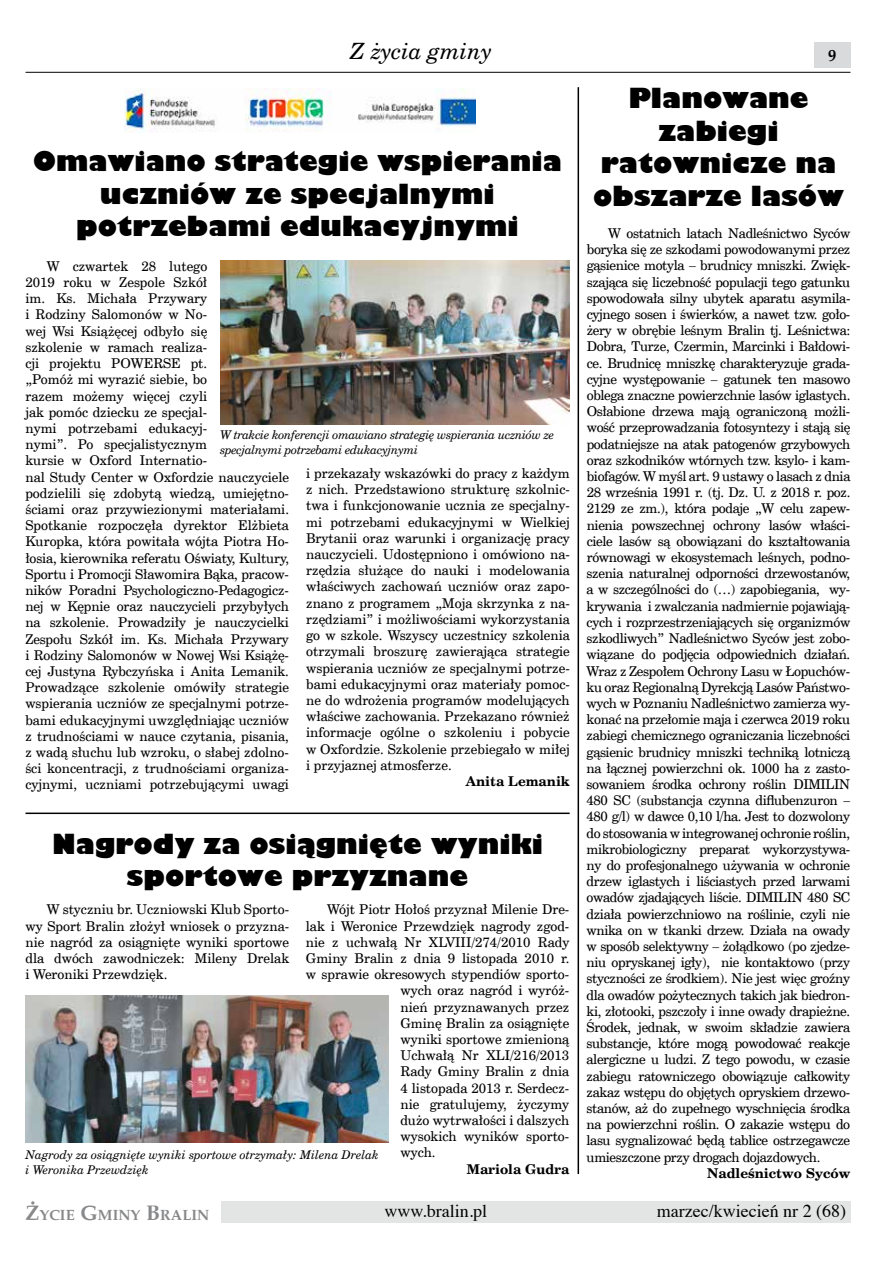
<style>
.page{position:relative;width:893px;height:1263px;background:#fff}
.page>*{position:absolute;margin:0;border:0;box-sizing:border-box;transform-origin:0 0}
.t1{font:800 27px/32.4px "Gilbert";color:#000;text-align:center}
.t2{font:italic 22.5px "Cent Schbook EU";color:#000}
.t3{font:18px "Times";color:#000}
.t4{font:700 16.5px "Palm Springs";color:#000}
.t5{font:700 14.7px "Palm Springs";color:#87888a}
.t6{font:13.5px/16.2px "Cent Schbook EU";color:#000;text-align:justify}
.t7{font:700 13.5px "Cent Schbook EU";color:#000}
.t8{font:italic 12px/14.4px "Cent Schbook EU";letter-spacing:-.02em;color:#000}
.t9{font:italic 12px/14.4px "Cent Schbook EU";color:#000}
.s1{font-size:21px}
</style>
<div class="page">
<div style="left:221px;top:1201px;width:629px;height:21px;background:#e3e4e4"></div>
<div style="left:814px;top:43px;width:36px;height:25px;background:#d9dadb"></div>
<hr style="left:26px;top:72px;width:824px;height:1px;background:#000">
<img style="left:220px;top:261px;width:350px;height:163px">
<img style="left:26px;top:995px;width:362px;height:148px">
<hr style="left:26px;top:812px;width:544px;height:2px;background:#000">
<img style="left:124px;top:88px;width:352px;height:45px">
<hr style="left:578px;top:87px;width:1px;height:1087px;background:#000">
<h2 class="t2" style="left:350px;top:37px;width:143px">Z życia gminy</h2>
<p class="t4" style="left:828px;top:46px;width:10px">9</p>
<h1 class="t1" style="left:33px;top:145px;width:530px">Omawiano strategie wspierania uczniów ze specjalnymi potrzebami edukacyjnymi</h1>
<p class="t6" style="left:25px;top:258px;width:265px;text-align:left;text-indent:21px">W czwartek 28 lutego<br>2019 roku w Zespole Szkół<br>im. Ks. Michała Przywary<br>i Rodziny Salomonów w No-<br>wej Wsi Książęcej odbyło się<br>szkolenie w ramach realiza-<br>cji projektu POWERSE pt.<br>„Pomóż mi wyrazić siebie, bo<br>razem możemy więcej czyli<br>jak pomóc dziecku ze specjal-<br>nymi potrzebami edukacyj-<br>nymi”. Po specjalistycznym<br>kursie w Oxford Internatio-<br>nal Study Center w Oxfordzie nauczyciele podzielili się zdobytą wiedzą, umiejętno&shy;ściami oraz przywiezionymi materiałami.<br>Spotkanie rozpoczęła dyrektor Elżbieta Kuropka, która powitała wójta Piotra Ho&shy;łosia, kierownika referatu Oświaty, Kultury, Sportu i Promocji Sławomira Bąka, pracow&shy;ników Poradni Psychologiczno-Pedagogicz&shy;nej w Kępnie oraz nauczycieli przybyłych na szkolenie. Prowadziły je nauczycielki Zespołu Szkół im. Ks. Michała Przywary i Rodziny Salomonów w Nowej Wsi Książę&shy;cej Justyna Rybczyńska i Anita Lemanik.<br>Prowadzące szkolenie omówiły strategie wspierania uczniów ze specjalnymi potrze&shy;bami edukacyjnymi uwzględniając uczniów z trudnościami w nauce czytania, pisania, z wadą słuchu lub wzroku, o słabej zdolno&shy;ści koncentracji, z trudnościami organiza&shy;cyjnymi, uczniami potrzebującymi uwagi</p>
<p class="t8" style="left:220px;top:428px;width:335px">W trakcie konferencji omawiano strategię wspierania uczniów ze specjalnymi potrzebami edukacyjnymi</p>
<p class="t6" style="left:306px;top:466px;width:265px">i przekazały wskazówki do pracy z każdym z nich. Przedstawiono strukturę szkolnic&shy;twa i funkcjonowanie ucznia ze specjalny&shy;mi potrzebami edukacyjnymi w Wielkiej Brytanii oraz warunki i organizację pracy nauczycieli. Udostępniono i omówiono na&shy;rzędzia służące do nauki i modelowania właściwych zachowań uczniów oraz zapo&shy;znano z programem „Moja skrzynka z na&shy;rzędziami” i możliwościami wykorzystania go w szkole. Wszyscy uczestnicy szkolenia otrzymali broszurę zawierająca strategie wspierania uczniów ze specjalnymi potrze&shy;bami edukacyjnymi oraz materiały pomoc&shy;ne do wdrożenia programów modelujących właściwe zachowania. Przekazano również informacje ogólne o szkoleniu i pobycie w Oxfordzie. Szkolenie przebiegało w miłej i przyjaznej atmosferze.</p>
<p class="t7" style="left:466px;top:772px;width:105px">Anita Lemanik</p>
<h1 class="t1" style="left:52px;top:828px;width:493px">Nagrody za osiągnięte wyniki sportowe przyznane</h1>
<p class="t6" style="left:26px;top:902px;width:265px;text-indent:21px">W styczniu br. Uczniowski Klub Sporto&shy;wy Sport Bralin złożył wniosek o przyzna&shy;nie nagród za osiągnięte wyniki sportowe dla dwóch zawodniczek: Mileny Drelak i Weroniki Przewdzięk.</p>
<p class="t6" style="left:327px;top:902px;width:244px">Wójt Piotr Hołoś przyznał Milenie Dre-</p>
<p class="t6" style="left:306px;top:918px;width:265px">lak i Weronice Przewdzięk nagrody zgod-</p>
<p class="t6" style="left:306px;top:934px;width:265px">nie z uchwałą Nr XLVIII/274/2010 Rady</p>
<p class="t6" style="left:306px;top:950px;width:265px">Gminy Bralin z dnia 9 listopada 2010 r.</p>
<p class="t6" style="left:306px;top:967px;width:265px">w sprawie okresowych stypendiów sporto-</p>
<p class="t6" style="left:400px;top:983px;width:170px">wych oraz nagród i wyróż-</p>
<p class="t6" style="left:400px;top:999px;width:170px">nień przyznawanych przez</p>
<p class="t6" style="left:400px;top:1015px;width:170px">Gminę Bralin za osiągnięte</p>
<p class="t6" style="left:400px;top:1031px;width:170px">wyniki sportowe zmienioną</p>
<p class="t6" style="left:400px;top:1048px;width:170px">Uchwałą Nr XLI/216/2013</p>
<p class="t6" style="left:400px;top:1064px;width:170px">Rady Gminy Bralin z dnia</p>
<p class="t6" style="left:400px;top:1080px;width:170px">4 listopada 2013 r. Serdecz-</p>
<p class="t6" style="left:400px;top:1096px;width:170px">nie gratulujemy, życzymy</p>
<p class="t6" style="left:400px;top:1112px;width:170px">dużo wytrwałości i dalszych</p>
<p class="t6" style="left:400px;top:1129px;width:170px">wysokich wyników sporto-</p>
<p class="t6" style="left:400px;top:1145px;width:37px">wych.</p>
<p class="t7" style="left:467px;top:1160px;width:104px">Mariola Gudra</p>
<p class="t9" style="left:26px;top:1148px;width:355px">Nagrody za osiągnięte wyniki sportowe otrzymały: Milena Drelak i Weronika Przewdzięk</p>
<h1 class="t1" style="left:593px;top:82px;width:252px">Planowane zabiegi ratownicze na obszarze lasów</h1>
<p class="t6" style="left:586px;top:226px;width:265px;text-indent:22px">W ostatnich latach Nadleśnictwo Syców boryka się ze szkodami powodowanymi przez gąsienice motyla – brudnicy mniszki. Zwięk&shy;szająca się liczebność populacji tego gatunku spowodowała silny ubytek aparatu asymila&shy;cyjnego sosen i świerków, a nawet tzw. goło&shy;żery w obrębie leśnym Bralin tj. Leśnictwa:<br>Dobra, Turze, Czermin, Marcinki i Bałdowi&shy;ce. Brudnicę mniszkę charakteryzuje grada&shy;cyjne występowanie – gatunek ten masowo oblega znaczne powierzchnie lasów iglastych.<br>Osłabione drzewa mają ograniczoną możli&shy;wość przeprowadzania fotosyntezy i stają się podatniejsze na atak patogenów grzybowych oraz szkodników wtórnych tzw. ksylo- i kam&shy;biofagów. W myśl art. 9 ustawy o lasach z dnia 28 września 1991 r. (tj. Dz. U. z 2018 r. poz.<br>2129 ze zm.), która podaje „W celu zapew&shy;nienia powszechnej ochrony lasów właści&shy;ciele lasów są obowiązani do kształtowania równowagi w ekosystemach leśnych, podno&shy;szenia naturalnej odporności drzewostanów, a w szczególności do (…) zapobiegania, wy&shy;krywania i zwalczania nadmiernie pojawiają&shy;cych i rozprzestrzeniających się organizmów szkodliwych” Nadleśnictwo Syców jest zobo&shy;wiązane do podjęcia odpowiednich działań.<br>Wraz z Zespołem Ochrony Lasu w Łopuchów&shy;ku oraz Regionalną Dyrekcją Lasów Państwo&shy;wych w Poznaniu Nadleśnictwo zamierza wy&shy;konać na przełomie maja i czerwca 2019 roku zabiegi chemicznego ograniczania liczebności gąsienic brudnicy mniszki techniką lotniczą na łącznej powierzchni ok. 1000 ha z zasto&shy;sowaniem środka ochrony roślin DIMILIN 480 SC (substancja czynna diflubenzuron – 480 g/l) w dawce 0,10 l/ha. Jest to dozwolony do stosowania w integrowanej ochronie roślin, mikrobiologiczny preparat wykorzystywa&shy;ny do profesjonalnego używania w ochronie drzew iglastych i liściastych przed larwami owadów zjadających liście. DIMILIN 480 SC działa powierzchniowo na roślinie, czyli nie wnika on w tkanki drzew. Działa na owady w sposób selektywny – żołądkowo (po zjedze&shy;niu opryskanej igły), nie kontaktowo (przy styczności ze środkiem). Nie jest więc groźny dla owadów pożytecznych takich jak biedron&shy;ki, złotooki, pszczoły i inne owady drapieżne.<br>Środek, jednak, w swoim składzie zawiera substancje, które mogą powodować reakcje alergiczne u ludzi. Z tego powodu, w czasie zabiegu ratowniczego obowiązuje całkowity zakaz wstępu do objętych opryskiem drzewo&shy;stanów, aż do zupełnego wyschnięcia środka na powierzchni roślin. O zakazie wstępu do lasu sygnalizować będą tablice ostrzegawcze umieszczone przy drogach dojazdowych.</p>
<p class="t7" style="left:707px;top:1164px;width:144px">Nadleśnictwo Syców</p>
<p class="t5" style="left:26px;top:1206px;width:185px"><span class="s1">Ż</span>YCIE <span class="s1">G</span>MINY <span class="s1">B</span>RALIN</p>
<h3 class="t3" style="left:384px;top:1194px;width:104px">www.bralin.pl</h3>
<h3 class="t3" style="left:657px;top:1194px;width:191px">marzec/kwiecień nr 2 (68)</h3>
</div>
